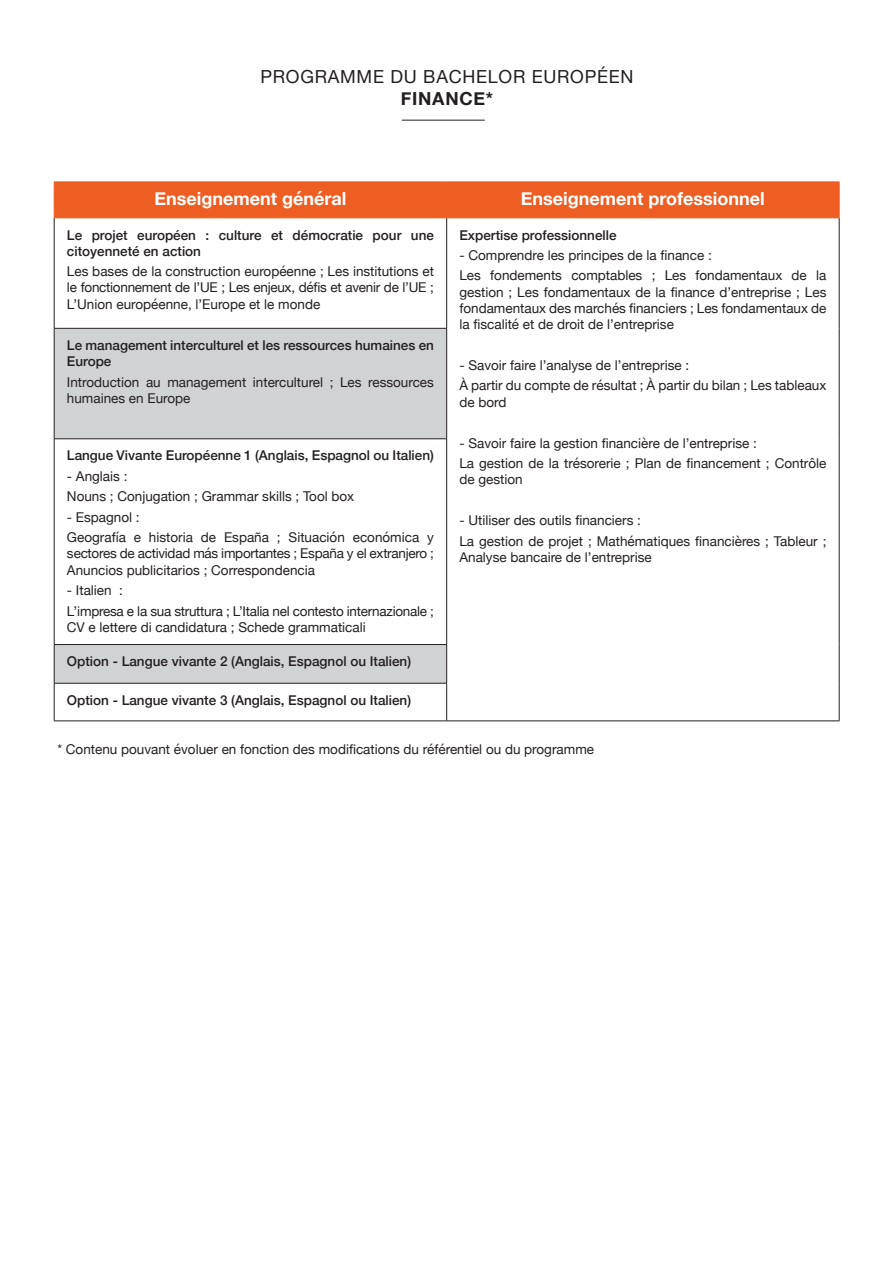
<style>
.page{position:relative;width:893px;height:1263px;background:#fff}
.page>*{position:absolute;margin:0;border:0;box-sizing:border-box;transform-origin:0 0}
.t1{font:700 18px "Helvetica Neue";color:#fff}
.t2{font:18px "Helvetica Neue";letter-spacing:.04em;color:#231f20}
.t3{font:700 18px "Helvetica Neue";letter-spacing:.04em;color:#231f20}
.t4{font:13.5px/16.2px "Helvetica Neue";color:#231f20}
.t5{font:500 13.5px/16.2px "Helvetica Neue";color:#231f20}
.t6{font:13.5px/16.2px "Helvetica Neue";letter-spacing:-.02em;color:#231f20}
</style>
<div class="page">
<div style="left:55px;top:183px;width:784px;height:35px;background:#ee5d22"></div>
<svg style="left:55px;top:329px;width:391px;height:354px"></svg>
<hr style="left:54px;top:218px;width:1px;height:110px;background:#231f20">
<hr style="left:446px;top:218px;width:1px;height:110px;background:#231f20">
<hr style="left:839px;top:218px;width:1px;height:110px;background:#231f20">
<hr style="left:54px;top:328px;width:393px;height:1px;background:#231f20">
<hr style="left:54px;top:328px;width:1px;height:111px;background:#231f20">
<hr style="left:446px;top:328px;width:1px;height:111px;background:#231f20">
<hr style="left:839px;top:328px;width:1px;height:111px;background:#231f20">
<hr style="left:54px;top:438px;width:393px;height:1px;background:#231f20">
<hr style="left:54px;top:439px;width:1px;height:205px;background:#231f20">
<hr style="left:446px;top:439px;width:1px;height:205px;background:#231f20">
<hr style="left:839px;top:439px;width:1px;height:205px;background:#231f20">
<hr style="left:54px;top:644px;width:393px;height:1px;background:#231f20">
<hr style="left:54px;top:645px;width:1px;height:38px;background:#231f20">
<hr style="left:446px;top:645px;width:1px;height:38px;background:#231f20">
<hr style="left:839px;top:644px;width:1px;height:39px;background:#231f20">
<hr style="left:54px;top:683px;width:393px;height:1px;background:#231f20">
<hr style="left:54px;top:683px;width:1px;height:38px;background:#231f20">
<hr style="left:446px;top:683px;width:1px;height:38px;background:#231f20">
<hr style="left:839px;top:683px;width:1px;height:38px;background:#231f20">
<hr style="left:54px;top:721px;width:393px;height:1px;background:#231f20">
<hr style="left:447px;top:721px;width:392px;height:1px;background:#231f20">
<hr style="left:54px;top:182px;width:393px;height:1px;background:#ee5d22">
<hr style="left:54px;top:182px;width:1px;height:36px;background:#ee5d22">
<hr style="left:447px;top:182px;width:392px;height:1px;background:#ee5d22">
<hr style="left:446px;top:182px;width:1px;height:36px;background:#ee5d22">
<hr style="left:839px;top:182px;width:1px;height:36px;background:#ee5d22">
<hr style="left:54px;top:218px;width:393px;height:1px;background:#ee5d22">
<hr style="left:447px;top:218px;width:392px;height:1px;background:#ee5d22">
<hr style="left:402px;top:120px;width:83px;height:1px;background:#231f20">
<p class="t2" style="left:261px;top:64px;width:374px">PROGRAMME DU BACHELOR EUROPÉEN</p>
<p class="t3" style="left:401px;top:84px;width:94px">FINANCE*</p>
<p class="t1" style="left:154px;top:185px;width:193px">Enseignement général</p>
<p class="t1" style="left:521px;top:185px;width:245px">Enseignement professionnel</p>
<p class="t5" style="left:67px;top:225px;width:368px">Le projet européen : culture et démocratie pour une citoyenneté en action</p>
<p class="t4" style="left:67px;top:264px;width:368px;text-align:justify">Les bases de la construction européenne ; Les institutions et le fonctionnement de l’UE ; Les enjeux, défis et avenir de l’UE ; L’Union européenne, l’Europe et le monde</p>
<p class="t5" style="left:459px;top:225px;width:159px">Expertise professionnelle</p>
<p class="t4" style="left:459px;top:248px;width:254px">- Comprendre les principes de la finance :</p>
<p class="t4" style="left:459px;top:268px;width:368px;text-align:justify">Les fondements comptables ; Les fondamentaux de la gestion ; Les fondamentaux de la finance d’entreprise ; Les fondamentaux des marchés financiers ; Les fondamentaux de la fiscalité et de droit de l’entreprise</p>
<p class="t4" style="left:459px;top:358px;width:231px">- Savoir faire l’analyse de l’entreprise :</p>
<p class="t4" style="left:459px;top:378px;width:368px">À partir du compte de résultat ; À partir du bilan ; Les tableaux de bord</p>
<p class="t4" style="left:459px;top:435px;width:299px">- Savoir faire la gestion financière de l’entreprise :</p>
<p class="t4" style="left:459px;top:456px;width:368px">La gestion de la trésorerie ; Plan de financement ; Contrôle de gestion</p>
<p class="t4" style="left:459px;top:513px;width:183px">- Utiliser des outils financiers :</p>
<p class="t4" style="left:459px;top:533px;width:368px">La gestion de projet ; Mathématiques financières ; Tableur ;<br>Analyse bancaire de l’entreprise</p>
<p class="t5" style="left:67px;top:336px;width:368px">Le management interculturel et les ressources humaines en<br>Europe</p>
<p class="t4" style="left:67px;top:374px;width:368px">Introduction au management interculturel ; Les ressources humaines en Europe</p>
<p class="t5" style="left:67px;top:446px;width:368px">Langue Vivante Européenne 1 (Anglais, Espagnol ou Italien)</p>
<p class="t4" style="left:67px;top:469px;width:62px">- Anglais :</p>
<p class="t4" style="left:67px;top:489px;width:289px">Nouns ; Conjugation ; Grammar skills ; Tool box</p>
<p class="t4" style="left:67px;top:510px;width:74px">- Espagnol :</p>
<p class="t4" style="left:67px;top:530px;width:368px;text-align:justify">Geografía e historia de España ; Situación económica y sectores de actividad más importantes ; España y el extranjero ; Anuncios publicitarios ; Correspondencia</p>
<p class="t4" style="left:67px;top:583px;width:58px">- Italien :</p>
<p class="t6" style="left:67px;top:603px;width:368px">L’impresa e la sua struttura ; L’Italia nel contesto internazionale ;<br>CV e lettere di candidatura ; Schede grammaticali</p>
<p class="t5" style="left:67px;top:652px;width:346px">Option - Langue vivante 2 (Anglais, Espagnol ou Italien)</p>
<p class="t5" style="left:67px;top:691px;width:346px">Option - Langue vivante 3 (Anglais, Espagnol ou Italien)</p>
<p class="t4" style="left:57px;top:742px;width:538px">* Contenu pouvant évoluer en fonction des modifications du référentiel ou du programme</p>
</div>
